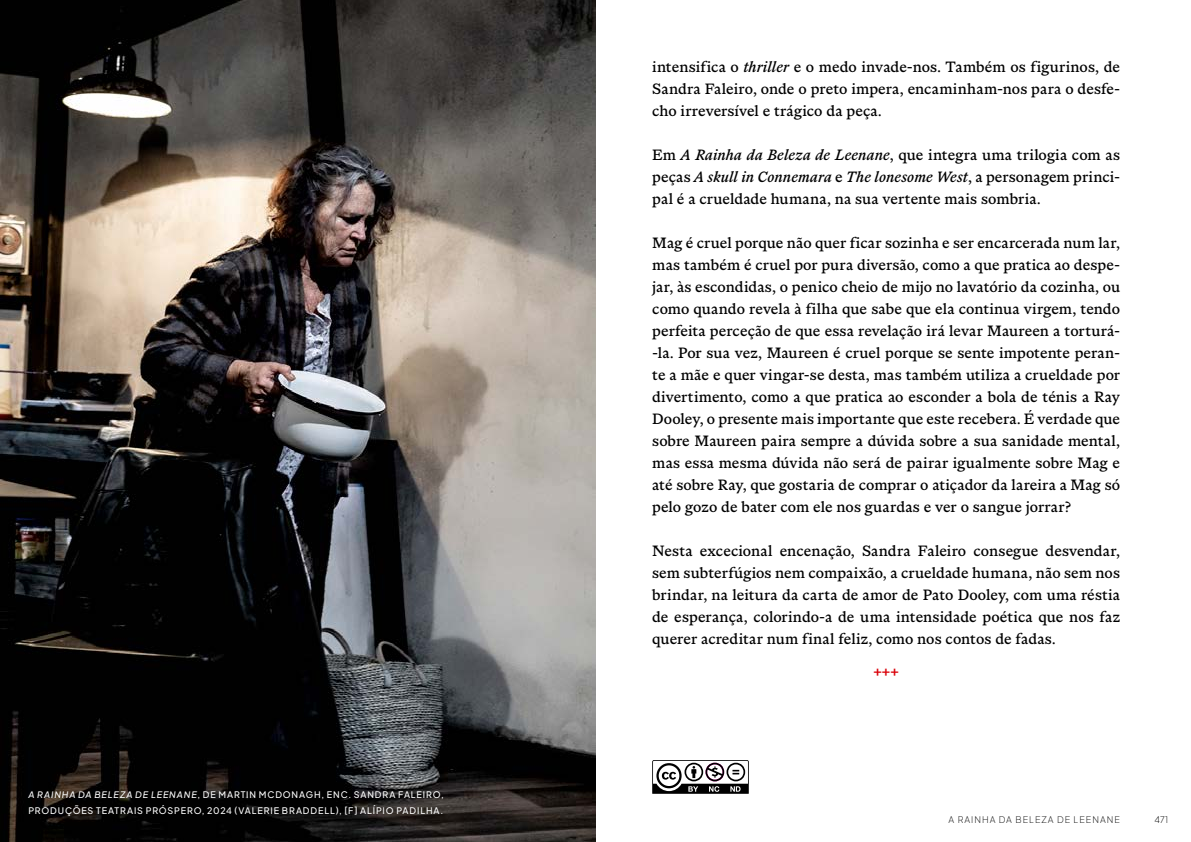
<style>
.page{position:relative;width:1191px;height:842px;background:#fff}
.page>*{position:absolute;margin:0;border:0;box-sizing:border-box;transform-origin:0 0}
.t1{font:16px/22px "ABC Marist";letter-spacing:.005em;color:#000;text-align:justify}
.t2{font:900 16px "ABC Marist";color:#da0009}
.t3{font:9px/16px "Plus Jakarta Sans";letter-spacing:.095em;color:#fff}
.t4{font:200 9px "Plus Jakarta Sans";letter-spacing:.11em;color:#000}
.s1{font-weight:500;font-style:italic}
.s2{font-style:italic}
</style>
<div class="page">
<img style="left:0;top:0;width:595px;height:842px">
<svg style="left:652px;top:760px;width:97px;height:34px"></svg>
<p class="t3" style="left:28px;top:785px;width:417px"><span class="s1">A RAINHA DA BELEZA DE LEENANE</span>, DE MARTIN MCDONAGH, ENC. SANDRA FALEIRO,<br>PRODUÇÕES TEATRAIS PRÓSPERO, 2024 (VALERIE BRADDELL), [F] ALÍPIO PADILHA.</p>
<p class="t1" style="left:652px;top:56px;width:469px">intensifica o <span class="s2">thriller</span> e o medo invade-nos. Também os figurinos, de Sandra Faleiro, onde o preto impera, encaminham-nos para o desfe&shy;cho irreversível e trágico da peça.</p>
<p class="t1" style="left:652px;top:144px;width:469px">Em <span class="s2">A Rainha da Beleza de Leenane</span>, que integra uma trilogia com as peças <span class="s2">A skull in Connemara</span> e <span class="s2">The lonesome West</span>, a personagem princi&shy;pal é a crueldade humana, na sua vertente mais sombria.</p>
<p class="t1" style="left:652px;top:232px;width:469px">Mag é cruel porque não quer ficar sozinha e ser encarcerada num lar, mas também é cruel por pura diversão, como a que pratica ao despe&shy;jar, às escondidas, o penico cheio de mijo no lavatório da cozinha, ou como quando revela à filha que sabe que ela continua virgem, tendo perfeita perceção de que essa revelação irá levar Maureen a torturá--la. Por sua vez, Maureen é cruel porque se sente impotente peran&shy;te a mãe e quer vingar-se desta, mas também utiliza a crueldade por divertimento, como a que pratica ao esconder a bola de ténis a Ray Dooley, o presente mais importante que este recebera. É verdade que sobre Maureen paira sempre a dúvida sobre a sua sanidade mental, mas essa mesma dúvida não será de pairar igualmente sobre Mag e até sobre Ray, que gostaria de comprar o atiçador da lareira a Mag só pelo gozo de bater com ele nos guardas e ver o sangue jorrar?</p>
<p class="t1" style="left:652px;top:540px;width:469px">Nesta excecional encenação, Sandra Faleiro consegue desvendar, sem subterfúgios nem compaixão, a crueldade humana, não sem nos brindar, na leitura da carta de amor de Pato Dooley, com uma réstia de esperança, colorindo-a de uma intensidade poética que nos faz querer acreditar num final feliz, como nos contos de fadas.</p>
<p class="t2" style="left:873px;top:662px;width:27px">+++</p>
<p class="t4" style="left:948px;top:812px;width:173px">A RAINHA DA BELEZA DE LEENANE</p>
<p class="t4" style="left:1154px;top:812px;width:15px">471</p>
</div>
